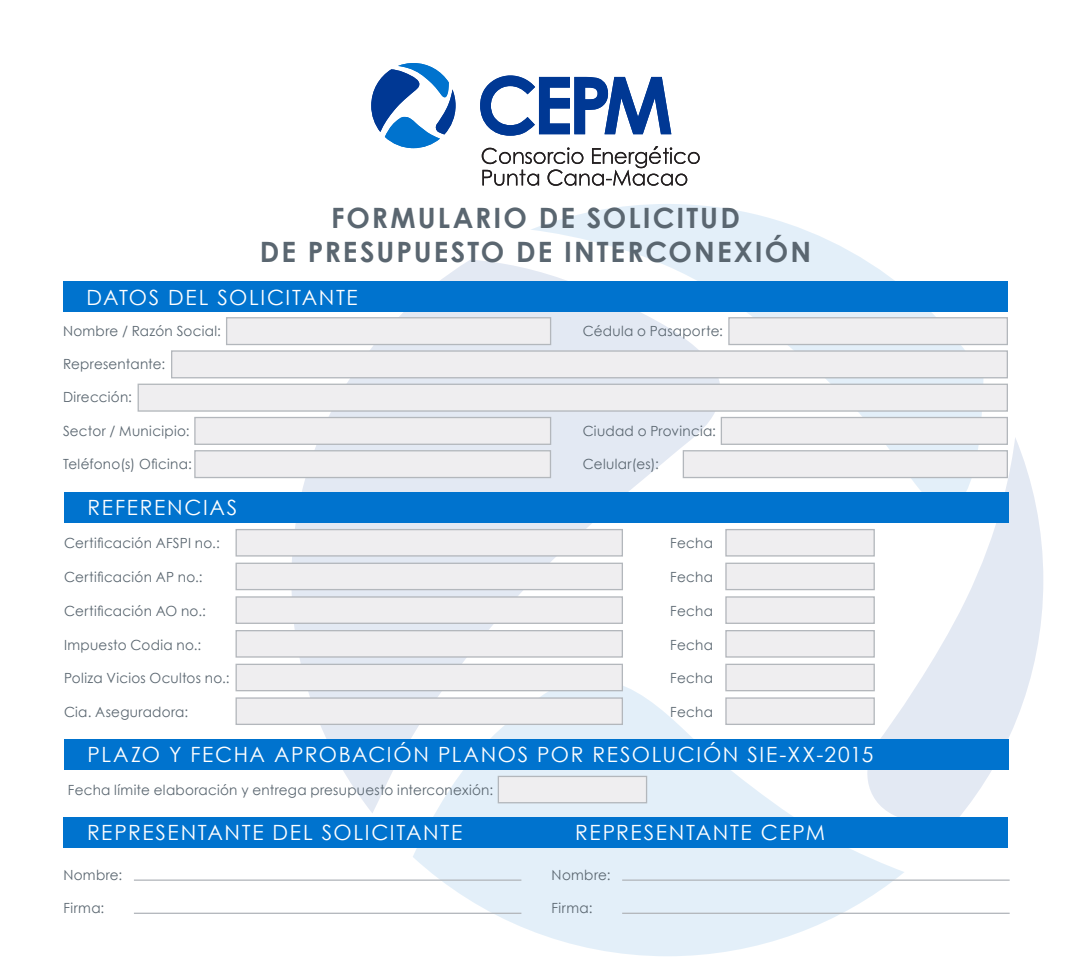
<style>
.page{position:relative;width:1071px;height:977px;background:#fff}
.page>*{position:absolute;margin:0;border:0;box-sizing:border-box;transform-origin:0 0}
.t1{font:700 28px "Century Gothic";letter-spacing:.075em;color:#5a6670}
.t2{font:21px "Century Gothic";letter-spacing:.08em;color:#fff}
.t3{font:14px "Century Gothic";letter-spacing:.02em;color:#5a6670}
</style>
<div class="page">
<svg style="left:531px;top:204px;width:453px;height:275px"></svg>
<svg style="left:862px;top:438px;width:181px;height:379px;fill:#e3e9f3"></svg>
<svg style="left:413px;top:675px;width:492px;height:281px;fill:#e3eff9"></svg>
<svg style="left:291px;top:259px;width:430px;height:554px;fill:#e3eff9"></svg>
<svg style="left:482px;top:146px;width:218px;height:40px"></svg>
<svg style="left:480px;top:75px;width:191px;height:61px"></svg>
<svg style="left:371px;top:63px;width:85px;height:85px"></svg>
<div style="left:63px;top:817px;width:945px;height:30px;background:#0073ce"></div>
<hr style="left:134px;top:879px;width:387px;height:1px;background:#b3b7bc">
<hr style="left:622px;top:879px;width:388px;height:1px;background:#b3b7bc">
<hr style="left:134px;top:912px;width:387px;height:2px;background:#b3b7bc">
<hr style="left:622px;top:912px;width:388px;height:2px;background:#b3b7bc">
<div style="left:64px;top:739px;width:945px;height:30px;background:#0073ce"></div>
<div style="left:498px;top:775px;width:149px;height:28px;background:#efeef0;border:1px solid #b3b7bc"></div>
<div style="left:64px;top:492px;width:945px;height:30px;background:#0073ce"></div>
<div style="left:725px;top:529px;width:150px;height:27px;background:#efeef0;border:1px solid #b3b7bc"></div>
<div style="left:725px;top:562px;width:150px;height:28px;background:#efeef0;border:1px solid #b3b7bc"></div>
<div style="left:725px;top:596px;width:150px;height:28px;background:#efeef0;border:1px solid #b3b7bc"></div>
<div style="left:725px;top:630px;width:150px;height:27px;background:#efeef0;border:1px solid #b3b7bc"></div>
<div style="left:725px;top:663px;width:150px;height:28px;background:#efeef0;border:1px solid #b3b7bc"></div>
<div style="left:725px;top:697px;width:150px;height:28px;background:#efeef0;border:1px solid #b3b7bc"></div>
<div style="left:236px;top:529px;width:387px;height:27px;background:#efeef0;border:1px solid #b3b7bc"></div>
<div style="left:236px;top:562px;width:387px;height:28px;background:#efeef0;border:1px solid #b3b7bc"></div>
<div style="left:236px;top:596px;width:387px;height:28px;background:#efeef0;border:1px solid #b3b7bc"></div>
<div style="left:236px;top:630px;width:387px;height:27px;background:#efeef0;border:1px solid #b3b7bc"></div>
<div style="left:236px;top:663px;width:387px;height:28px;background:#efeef0;border:1px solid #b3b7bc"></div>
<div style="left:236px;top:697px;width:387px;height:28px;background:#efeef0;border:1px solid #b3b7bc"></div>
<div style="left:728px;top:317px;width:280px;height:28px;background:#efeef0;border:1px solid #b3b7bc"></div>
<div style="left:721px;top:417px;width:287px;height:28px;background:#efeef0;border:1px solid #b3b7bc"></div>
<div style="left:194px;top:450px;width:357px;height:28px;background:#efeef0;border:1px solid #b3b7bc"></div>
<div style="left:683px;top:450px;width:325px;height:28px;background:#efeef0;border:1px solid #b3b7bc"></div>
<div style="left:194px;top:417px;width:357px;height:28px;background:#efeef0;border:1px solid #b3b7bc"></div>
<div style="left:226px;top:317px;width:325px;height:28px;background:#efeef0;border:1px solid #b3b7bc"></div>
<div style="left:138px;top:383px;width:870px;height:28px;background:#efeef0;border:1px solid #b3b7bc"></div>
<div style="left:171px;top:350px;width:837px;height:28px;background:#efeef0;border:1px solid #b3b7bc"></div>
<div style="left:63px;top:281px;width:945px;height:31px;background:#0073ce"></div>
<p class="t1" style="left:331px;top:197px;width:410px">FORMULARIO DE SOLICITUD</p>
<p class="t1" style="left:260px;top:230px;width:553px">DE PRESUPUESTO DE INTERCONEXIÓN</p>
<p class="t2" style="left:87px;top:282px;width:273px">DATOS DEL SOLICITANTE</p>
<p class="t3" style="left:63px;top:321px;width:159px">Nombre / Razón Social:</p>
<p class="t3" style="left:63px;top:354px;width:104px">Representante:</p>
<p class="t3" style="left:63px;top:387px;width:70px">Dirección:</p>
<p class="t3" style="left:63px;top:421px;width:128px">Sector / Municipio:</p>
<p class="t3" style="left:63px;top:454px;width:130px">Teléfono(s) Oficina:</p>
<p class="t2" style="left:88px;top:493px;width:151px">REFERENCIAS</p>
<p class="t3" style="left:64px;top:533px;width:157px">Certificación AFSPI no.:</p>
<p class="t3" style="left:64px;top:567px;width:140px">Certificación AP no.:</p>
<p class="t3" style="left:64px;top:601px;width:143px">Certificación AO no.:</p>
<p class="t3" style="left:64px;top:634px;width:139px">Impuesto Codia no.:</p>
<p class="t3" style="left:64px;top:668px;width:167px">Poliza Vicios Ocultos no.:</p>
<p class="t3" style="left:64px;top:702px;width:126px">Cia. Aseguradora:</p>
<p class="t3" style="left:583px;top:321px;width:142px">Cédula o Pasaporte:</p>
<p class="t3" style="left:583px;top:421px;width:135px">Ciudad o Provincia:</p>
<p class="t3" style="left:583px;top:454px;width:78px">Celular(es):</p>
<p class="t3" style="left:670px;top:533px;width:44px">Fecha</p>
<p class="t3" style="left:670px;top:567px;width:44px">Fecha</p>
<p class="t3" style="left:670px;top:601px;width:44px">Fecha</p>
<p class="t3" style="left:670px;top:634px;width:44px">Fecha</p>
<p class="t3" style="left:670px;top:668px;width:44px">Fecha</p>
<p class="t3" style="left:670px;top:702px;width:44px">Fecha</p>
<p class="t2" style="left:88px;top:739px;width:787px">PLAZO Y FECHA APROBACIÓN PLANOS POR RESOLUCIÓN SIE-XX-2015</p>
<p class="t3" style="left:68px;top:780px;width:427px">Fecha límite elaboración y entrega presupuesto interconexión:</p>
<p class="t2" style="left:87px;top:818px;width:377px">REPRESENTANTE DEL SOLICITANTE</p>
<p class="t2" style="left:575px;top:818px;width:251px">REPRESENTANTE CEPM</p>
<p class="t3" style="left:63px;top:865px;width:60px">Nombre:</p>
<p class="t3" style="left:63px;top:898px;width:42px">Firma:</p>
<p class="t3" style="left:552px;top:865px;width:60px">Nombre:</p>
<p class="t3" style="left:552px;top:898px;width:42px">Firma:</p>
</div>
